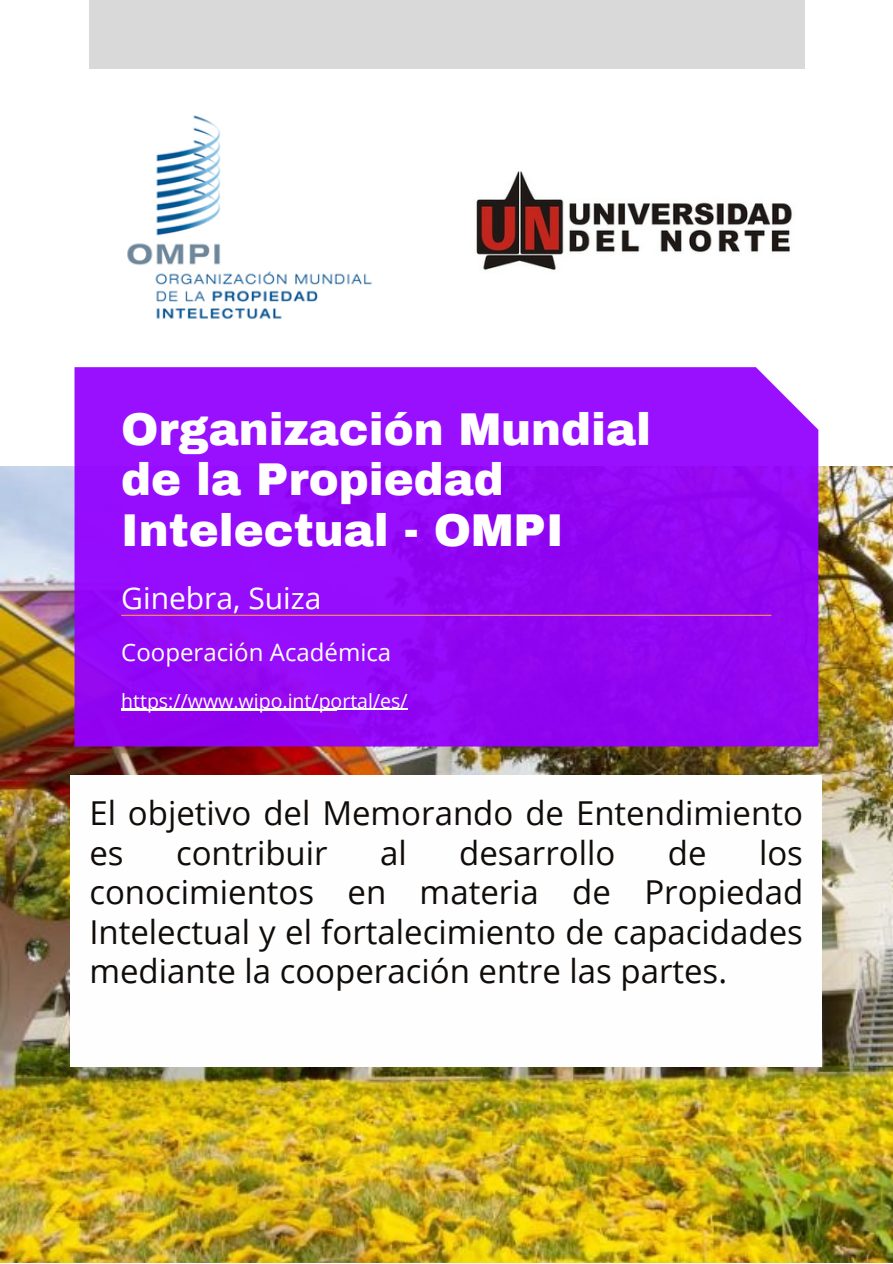
<style>
.page{position:relative;width:893px;height:1264px;background:#fff}
.page>*{position:absolute;margin:0;border:0;box-sizing:border-box;transform-origin:0 0}
.t1{font:900 45px/50.6px "Archivo";color:#fff}
.t2{font:33px/39.3px "Open Sans";color:#100c0a}
.t3{font:30px "Open Sans";color:#fff}
.t4{font:24px "Open Sans";color:#fff}
.t5{font:19.5px "Open Sans";color:#fff}
</style>
<div class="page">
<img style="left:0;top:466px;width:892px;height:796px">
<div style="left:89px;top:0;width:715px;height:69px;background:#d9d9d9"></div>
<img style="left:476px;top:171px;width:317px;height:99px">
<svg style="left:74px;top:367px;width:744px;height:379px;fill:#960cf9"></svg>
<hr style="left:121px;top:614px;width:650px;height:2px;background:#ff914d">
<div style="left:71px;top:775px;width:751px;height:291px;background:#fefefe"></div>
<img style="left:127px;top:115px;width:245px;height:204px">
<hr style="left:121px;top:708px;width:286px;height:2px;background:#fff">
<h1 class="t1" style="left:121px;top:404px;width:531px">Organización Mundial de la Propiedad<br>Intelectual - OMPI</h1>
<p class="t3" style="left:121px;top:576px;width:202px">Ginebra, Suiza</p>
<p class="t4" style="left:121px;top:635px;width:271px">Cooperación Académica</p>
<p class="t5" style="left:121px;top:687px;width:288px">https://www.wipo.int/portal/es/</p>
<p class="t2" style="left:89px;top:793px;width:715px">El objetivo del Memorando de Entendimiento es</p>
<p class="t2" style="left:89px;top:832px;width:715px;text-align:justify;text-indent:669px">los conocimientos en materia de Propiedad Intelectual y el fortalecimiento de capacidades mediante la cooperación entre las partes.</p>
<p class="t2" style="left:176px;top:832px;width:153px">contribuir</p>
<p class="t2" style="left:380px;top:832px;width:28px">al</p>
<p class="t2" style="left:459px;top:832px;width:158px">desarrollo</p>
<p class="t2" style="left:667px;top:832px;width:40px">de</p>
</div>
